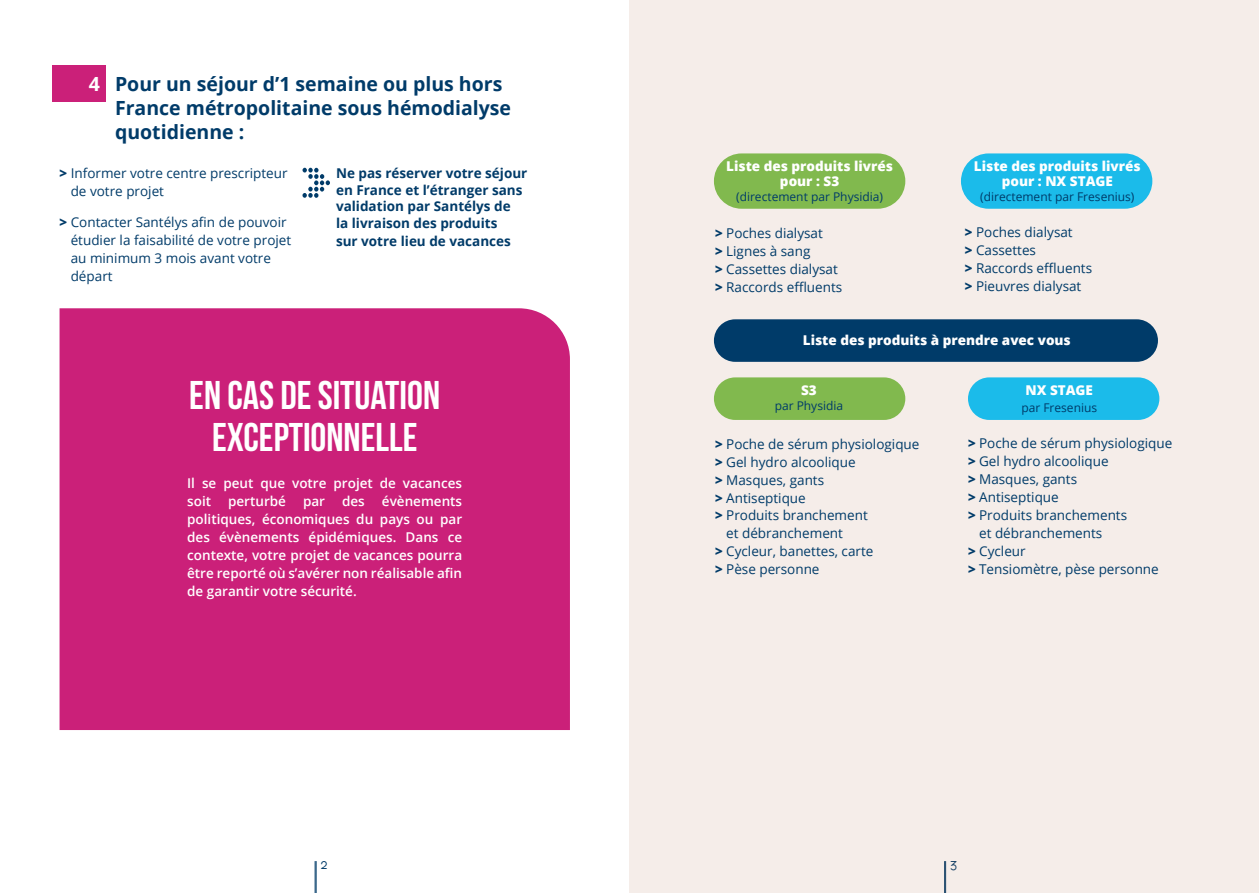
<style>
.page{position:relative;width:1259px;height:893px;background:#fff}
.page>*{position:absolute;margin:0;border:0;box-sizing:border-box;transform-origin:0 0}
.t1{font:40.05px/41.2px "Bebas Neue";color:#fff;text-align:center}
.t2{font:700 19.5px/24px "Open Sans";color:#003b69}
.t3{font:15px "Eurofurenceregular";color:#003b69}
.t4{font:13.5px/18px "Open Sans";color:#003b69}
.t5{font:600 13.5px/18px "Open Sans";color:#fff}
.t6{font:700 13.5px/16.5px "Open Sans";color:#003b69}
.t7{font:800 13.5px/15px "Open Sans";color:#fff;text-align:center}
.t8{font:12px "Open Sans";color:#003b69}
.s1{color:#fff}
.s2{font-weight:800}
</style>
<div class="page">
<hr style="left:315px;top:861px;width:1px;height:32px;background:#003b69">
<hr style="left:316px;top:861px;width:1px;height:32px;background:#003b69">
<div style="left:53px;top:65px;width:53px;height:36px;background:#cb2079"></div>
<svg style="left:302px;top:168px;width:28px;height:30px"></svg>
<div style="left:60px;top:308px;width:510px;height:422px;background:#cb2079"></div>
<div style="left:629px;top:0;width:630px;height:893px;background:#f5ede9"></div>
<div style="left:714px;top:153px;width:191px;height:56px;background:#81b94e;border-radius:28px"></div>
<div style="left:961px;top:153px;width:191px;height:56px;background:#1bbbea;border-radius:28px"></div>
<div style="left:714px;top:377px;width:191px;height:43px;background:#81b94e;border-radius:21px"></div>
<div style="left:968px;top:377px;width:191px;height:43px;background:#1bbbea;border-radius:21px"></div>
<div style="left:714px;top:319px;width:444px;height:43px;background:#003b69;border-radius:21px"></div>
<h2 class="t2" style="left:115px;top:71px;width:397px;text-indent:-26px"><span class="s1">4</span> Pour un séjour d’1 semaine ou plus hors<br>France métropolitaine sous hémodialyse quotidienne :</h2>
<p class="t4" style="left:71px;top:164px;width:218px;text-indent:-11px"><span class="s2">&gt;</span> Informer votre centre prescripteur de votre projet</p>
<p class="t4" style="left:71px;top:213px;width:222px;text-indent:-11px"><span class="s2">&gt;</span> Contacter Santélys afin de pouvoir étudier la faisabilité de votre projet au minimum 3 mois avant votre départ</p>
<p class="t6" style="left:336px;top:165px;width:193px">Ne pas réserver votre séjour en France et l’étranger sans validation par Santélys de<br>la livraison des produits</p>
<p class="t6" style="left:336px;top:232px;width:176px">sur votre lieu de vacances</p>
<h1 class="t1" style="left:189px;top:374px;width:252px">EN CAS DE SITUATION<br>EXCEPTIONNELLE</h1>
<p class="t5" style="left:187px;top:474px;width:276px">Il se peut que votre projet de vacances soit</p>
<p class="t5" style="left:187px;top:492px;width:276px;text-align:justify;text-indent:195px">évènements politiques, économiques du pays ou par des évènements épidémiques. Dans ce contexte, votre projet de vacances pourra être reporté où s’avérer non réalisable afin de garantir votre sécurité.</p>
<p class="t5" style="left:228px;top:492px;width:59px">perturbé</p>
<p class="t5" style="left:303px;top:492px;width:24px">par</p>
<p class="t5" style="left:342px;top:492px;width:24px">des</p>
<p class="t7" style="left:726px;top:158px;width:168px">Liste des produits livrés pour : S3</p>
<p class="t8" style="left:736px;top:189px;width:148px">(directement par Physidia)</p>
<p class="t7" style="left:974px;top:158px;width:168px">Liste des produits livrés pour : NX STAGE</p>
<p class="t8" style="left:980px;top:189px;width:156px">(directement par Fresenius)</p>
<p class="t4" style="left:715px;top:223px;width:129px"><span class="s2">&gt;</span> Poches dialysat<br><span class="s2">&gt;</span> Lignes à sang<br><span class="s2">&gt;</span> Cassettes dialysat <span class="s2">&gt;</span> Raccords effluents</p>
<p class="t4" style="left:965px;top:223px;width:129px"><span class="s2">&gt;</span> Poches dialysat<br><span class="s2">&gt;</span> Cassettes<br><span class="s2">&gt;</span> Raccords effluents <span class="s2">&gt;</span> Pieuvres dialysat</p>
<p class="t7" style="left:803px;top:332px;width:269px">Liste des produits à prendre avec vous</p>
<p class="t7" style="left:801px;top:382px;width:17px">S3</p>
<p class="t8" style="left:774px;top:398px;width:70px">par Physidia</p>
<p class="t4" style="left:715px;top:434px;width:206px"><span class="s2">&gt;</span> Poche de sérum physiologique</p>
<p class="t4" style="left:715px;top:452px;width:142px"><span class="s2">&gt;</span> Gel hydro alcoolique</p>
<p class="t4" style="left:715px;top:470px;width:111px"><span class="s2">&gt;</span> Masques, gants</p>
<p class="t4" style="left:715px;top:488px;width:92px"><span class="s2">&gt;</span> Antiseptique</p>
<p class="t4" style="left:715px;top:506px;width:154px"><span class="s2">&gt;</span> Produits branchement</p>
<p class="t4" style="left:726px;top:524px;width:118px">et débranchement</p>
<p class="t4" style="left:715px;top:542px;width:160px"><span class="s2">&gt;</span> Cycleur, banettes, carte</p>
<p class="t4" style="left:715px;top:560px;width:106px"><span class="s2">&gt;</span> Pèse personne</p>
<p class="t7" style="left:1025px;top:382px;width:69px">NX STAGE</p>
<p class="t8" style="left:1021px;top:399px;width:77px">par Fresenius</p>
<p class="t4" style="left:968px;top:434px;width:206px"><span class="s2">&gt;</span> Poche de sérum physiologique</p>
<p class="t4" style="left:968px;top:452px;width:142px"><span class="s2">&gt;</span> Gel hydro alcoolique</p>
<p class="t4" style="left:968px;top:470px;width:111px"><span class="s2">&gt;</span> Masques, gants</p>
<p class="t4" style="left:968px;top:488px;width:92px"><span class="s2">&gt;</span> Antiseptique</p>
<p class="t4" style="left:968px;top:506px;width:161px"><span class="s2">&gt;</span> Produits branchements</p>
<p class="t4" style="left:979px;top:524px;width:125px">et débranchements</p>
<p class="t4" style="left:968px;top:542px;width:59px"><span class="s2">&gt;</span> Cycleur</p>
<p class="t4" style="left:968px;top:560px;width:192px"><span class="s2">&gt;</span> Tensiomètre, pèse personne</p>
<p class="t3" style="left:320px;top:857px;width:9px">2</p>
<p class="t3" style="left:950px;top:857px;width:9px">3</p>
</div>
